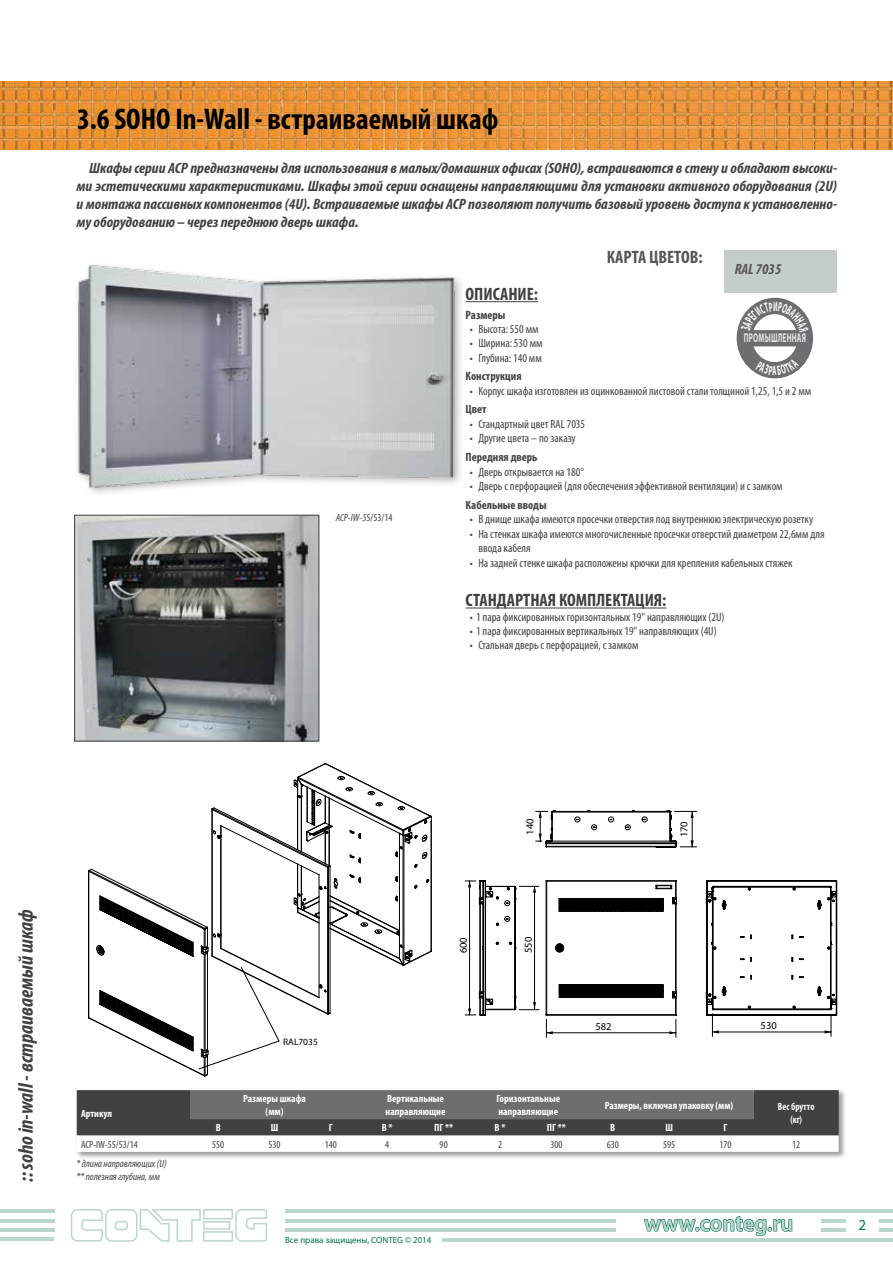
<style>
.page{position:relative;width:893px;height:1263px;background:#fff}
.page>*{position:absolute;margin:0;border:0;box-sizing:border-box;transform-origin:0 0}
.t1{font:700 condensed 30px "Myriad Pro";color:#000}
.t2{font:600 22.5px "Myriad Pro";color:#bad6ce}
.t3{font:italic 700 condensed 21px "Myriad Pro";color:#414042}
.t4{font:700 condensed 18px "Myriad Pro";color:#414042}
.t5{font:700 condensed 18px "Myriad Pro";color:#565659}
.t6{font:italic 700 condensed 15px/18px "Myriad Pro";color:#414042;text-align:justify;scale:1.04 1}
.t7{font:italic 700 condensed 15px "Myriad Pro";color:#565659}
.t8{font:15px "Myriad Pro";color:#006f51}
.t9{font:700 12.75px "Myriad Pro";letter-spacing:.03em;color:#e6e7e8;scale:.56 1}
.t10{font:condensed 12px/14.4px "Myriad Pro";color:#414042}
.t11{font:700 condensed 12px "Myriad Pro";color:#414042}
.t12{font:700 condensed 10.5px/12.6px "Myriad Pro";color:#fff}
.t13{font:italic condensed 10.5px/12.6px "Myriad Pro";color:#414042}
.t14{font:condensed 10.5px "Myriad Pro";color:#414042}
.t15{font:10.5px "Myriad Pro";color:#000}
.t16{font:700 condensed 10.5px/12.6px "Myriad Pro";color:#fff;text-align:center;scale:.9 1}
.t17{font:9.45px "Myriad Pro";color:#000}
.t18{font:9px "Myriad Pro";color:#006f51}
.s1{font-style:normal}
</style>
<div class="page">
<hr style="left:285px;top:1209px;width:608px;height:3px;background:#bad6ce">
<hr style="left:442px;top:1238px;width:451px;height:4px;background:#bad6ce">
<hr style="left:285px;top:1219px;width:331px;height:3px;background:#bad6ce">
<hr style="left:285px;top:1228px;width:331px;height:4px;background:#bad6ce">
<svg style="left:643px;top:1212px;width:150px;height:25px"></svg>
<hr style="left:821px;top:1219px;width:72px;height:3px;background:#bad6ce">
<hr style="left:821px;top:1228px;width:72px;height:4px;background:#bad6ce">
<div style="left:203px;top:1221px;width:27px;height:8px;border:2px solid #bad6ce"></div>
<div style="left:203px;top:1231px;width:30px;height:10px;border:2px solid #bad6ce"></div>
<svg style="left:235px;top:1209px;width:32px;height:33px"></svg>
<div style="left:203px;top:1209px;width:30px;height:10px;border:2px solid #bad6ce"></div>
<svg style="left:70px;top:1209px;width:131px;height:33px"></svg>
<hr style="left:0;top:1219px;width:54px;height:3px;background:#bad6ce">
<hr style="left:0;top:1228px;width:54px;height:4px;background:#bad6ce">
<hr style="left:0;top:1209px;width:54px;height:3px;background:#bad6ce">
<hr style="left:0;top:1238px;width:53px;height:3px;background:#bad6ce">
<div style="left:846px;top:1214px;width:33px;height:20px;background:#fff"></div>
<img style="left:0;top:81px;width:893px;height:68px">
<svg style="left:88px;top:763px;width:344px;height:314px"></svg>
<img style="left:77px;top:265px;width:382px;height:229px">
<div style="left:724px;top:250px;width:113px;height:43px;background:#c5cdc9"></div>
<div style="left:75px;top:1088px;width:771px;height:72px;background:#000;opacity:.4"></div>
<svg style="left:77px;top:1090px;width:762px;height:62px"></svg>
<hr style="left:466px;top:301px;width:72px;height:1px;background:#414042">
<hr style="left:466px;top:607px;width:200px;height:1px;background:#414042">
<svg style="left:706px;top:880px;width:131px;height:156px"></svg>
<svg style="left:536px;top:810px;width:161px;height:38px"></svg>
<svg style="left:465px;top:880px;width:74px;height:136px"></svg>
<svg style="left:546px;top:880px;width:131px;height:157px"></svg>
<img style="left:76px;top:517px;width:241px;height:222px">
<div style="left:74px;top:515px;width:245px;height:226px;border:1px solid #414042"></div>
<div style="left:737px;top:298px;width:76px;height:80px;background:#6d6e71;border-radius:50%"></div>
<svg style="left:741px;top:302px;width:68px;height:73px"></svg>
<h1 class="t1" style="left:77px;top:100px;width:423px">3.6 SOHO In-Wall - встраиваемый шкаф</h1>
<p class="t6" style="left:77px;top:159px;width:733px;text-indent:13px">Шкафы серии ACP предназначены для использования в малых/домашних офисах (SOHO), встраиваются в стену и обладают высоки&shy;ми эстетическими характеристиками. Шкафы этой серии оснащены направляющими для установки активного оборудования (2U) и монтажа пассивных компонентов (4U). Встраиваемые шкафы ACP позволяют получить базовый уровень доступа к установленно&shy;му оборудованию – через переднюю дверь шкафа.</p>
<p class="t13" style="left:336px;top:511px;width:58px">ACP‑IW‑5<span class="s1">5/53/14</span></p>
<h3 class="t5" style="left:607px;top:246px;width:97px">КАРТА ЦВЕТОВ:</h3>
<p class="t7" style="left:735px;top:260px;width:48px">RAL 7035</p>
<h3 class="t4" style="left:466px;top:283px;width:74px">ОПИСАНИЕ:</h3>
<p class="t11" style="left:466px;top:307px;width:41px">Размеры</p>
<p class="t10" style="left:470px;top:322px;width:70px">• Высота: 550 мм</p>
<p class="t10" style="left:470px;top:336px;width:74px">• Ширина: 530 мм</p>
<p class="t10" style="left:470px;top:350px;width:73px">• Глубина: 140 мм</p>
<p class="t11" style="left:466px;top:369px;width:57px">Конструкция</p>
<p class="t10" style="left:470px;top:383px;width:343px">• Корпус шкафа изготовлен из оцинкованной листовой стали толщиной 1,25, 1,5 и 2 мм</p>
<p class="t11" style="left:466px;top:402px;width:23px">Цвет</p>
<p class="t10" style="left:470px;top:417px;width:117px">• Стандартный цвет RAL 7035</p>
<p class="t10" style="left:470px;top:431px;width:107px">• Другие цвета – по заказу</p>
<p class="t11" style="left:466px;top:449px;width:74px">Передняя дверь</p>
<p class="t10" style="left:470px;top:465px;width:115px">• Дверь открывается на 180°</p>
<p class="t10" style="left:470px;top:479px;width:314px">• Дверь с перфорацией (для обеспечения эффективной вентиляции) и с замком</p>
<p class="t11" style="left:466px;top:497px;width:82px">Кабельные вводы</p>
<p class="t10" style="left:470px;top:512px;width:345px">• В днище шкафа имеются просечки отверстия под внутреннюю электрическую розетку</p>
<p class="t10" style="left:478px;top:526px;width:348px;text-indent:-9px">• На стенках шкафа имеются многочисленные просечки отверстий диаметром 22,6мм для ввода кабеля</p>
<p class="t10" style="left:470px;top:555px;width:324px">• На задней стенке шкафа расположены крючки для крепления кабельных стяжек</p>
<h3 class="t4" style="left:466px;top:589px;width:202px">СТАНДАРТНАЯ КОМПЛЕКТАЦИЯ:</h3>
<p class="t10" style="left:470px;top:609px;width:256px">• 1 пара фиксированных горизонтальных 19" направляющих (2U)</p>
<p class="t10" style="left:470px;top:624px;width:248px">• 1 пара фиксированных вертикальных 19" направляющих (4U)</p>
<p class="t10" style="left:470px;top:638px;width:170px">• Стальная дверь с перфорацией, с замком</p>
<p class="t9" style="left:744px;top:329px;width:113px">ПРОМЫШЛЕННАЯ</p>
<h3 class="t3" style="left:13px;top:1182px;width:274px;rotate:-90deg">:: soho in-wall - встраиваемый шкаф</h3>
<p class="t15" style="left:523px;top:835px;width:18px;rotate:-90deg">140</p>
<p class="t15" style="left:678px;top:837px;width:18px;rotate:-90deg">170</p>
<p class="t12" style="left:81px;top:1107px;width:33px">Артикул</p>
<p class="t17" style="left:283px;top:1035px;width:36px">RAL7035</p>
<p class="t15" style="left:457px;top:953px;width:18px;rotate:-90deg">600</p>
<p class="t15" style="left:522px;top:953px;width:18px;rotate:-90deg">550</p>
<p class="t15" style="left:595px;top:1020px;width:18px">582</p>
<p class="t15" style="left:761px;top:1019px;width:18px">530</p>
<p class="t12" style="left:243px;top:1092px;width:64px;text-align:center">Размеры шкафа (мм)</p>
<p class="t12" style="left:386px;top:1092px;width:61px">Вертикальные направляющие</p>
<p class="t12" style="left:496px;top:1092px;width:65px">Горизонтальные направляющие</p>
<p class="t12" style="left:605px;top:1098px;width:130px">Размеры, включая упаковку (мм)</p>
<p class="t16" style="left:778px;top:1100px;width:42px">Вес брутто (кг)</p>
<p class="t12" style="left:216px;top:1121px;width:7px">В</p>
<p class="t12" style="left:271px;top:1121px;width:9px">Ш</p>
<p class="t12" style="left:329px;top:1121px;width:5px">Г</p>
<p class="t12" style="left:382px;top:1121px;width:12px">В *</p>
<p class="t12" style="left:434px;top:1121px;width:21px">ПГ **</p>
<p class="t12" style="left:495px;top:1121px;width:12px">В *</p>
<p class="t12" style="left:547px;top:1121px;width:21px">ПГ **</p>
<p class="t12" style="left:610px;top:1121px;width:7px">В</p>
<p class="t12" style="left:665px;top:1121px;width:9px">Ш</p>
<p class="t12" style="left:723px;top:1121px;width:5px">Г</p>
<p class="t14" style="left:81px;top:1138px;width:58px">ACP‑IW‑55/53/14</p>
<p class="t14" style="left:212px;top:1138px;width:14px">550</p>
<p class="t14" style="left:268px;top:1138px;width:14px">530</p>
<p class="t14" style="left:325px;top:1138px;width:14px">140</p>
<p class="t14" style="left:385px;top:1138px;width:6px">4</p>
<p class="t14" style="left:440px;top:1138px;width:10px">90</p>
<p class="t14" style="left:498px;top:1138px;width:6px">2</p>
<p class="t14" style="left:550px;top:1138px;width:14px">300</p>
<p class="t14" style="left:607px;top:1138px;width:14px">630</p>
<p class="t14" style="left:663px;top:1138px;width:14px">595</p>
<p class="t14" style="left:719px;top:1138px;width:14px">170</p>
<p class="t14" style="left:792px;top:1138px;width:10px">12</p>
<p class="t13" style="left:77px;top:1157px;width:92px">* длина направляющих (U) ** полезная глубина, мм</p>
<p class="t18" style="left:285px;top:1234px;width:148px">Все права защищены, CONTEG © 2014</p>
<h2 class="t2" style="left:644px;top:1209px;width:150px">www.conteg.ru</h2>
<p class="t8" style="left:859px;top:1215px;width:9px">2</p>
</div>
